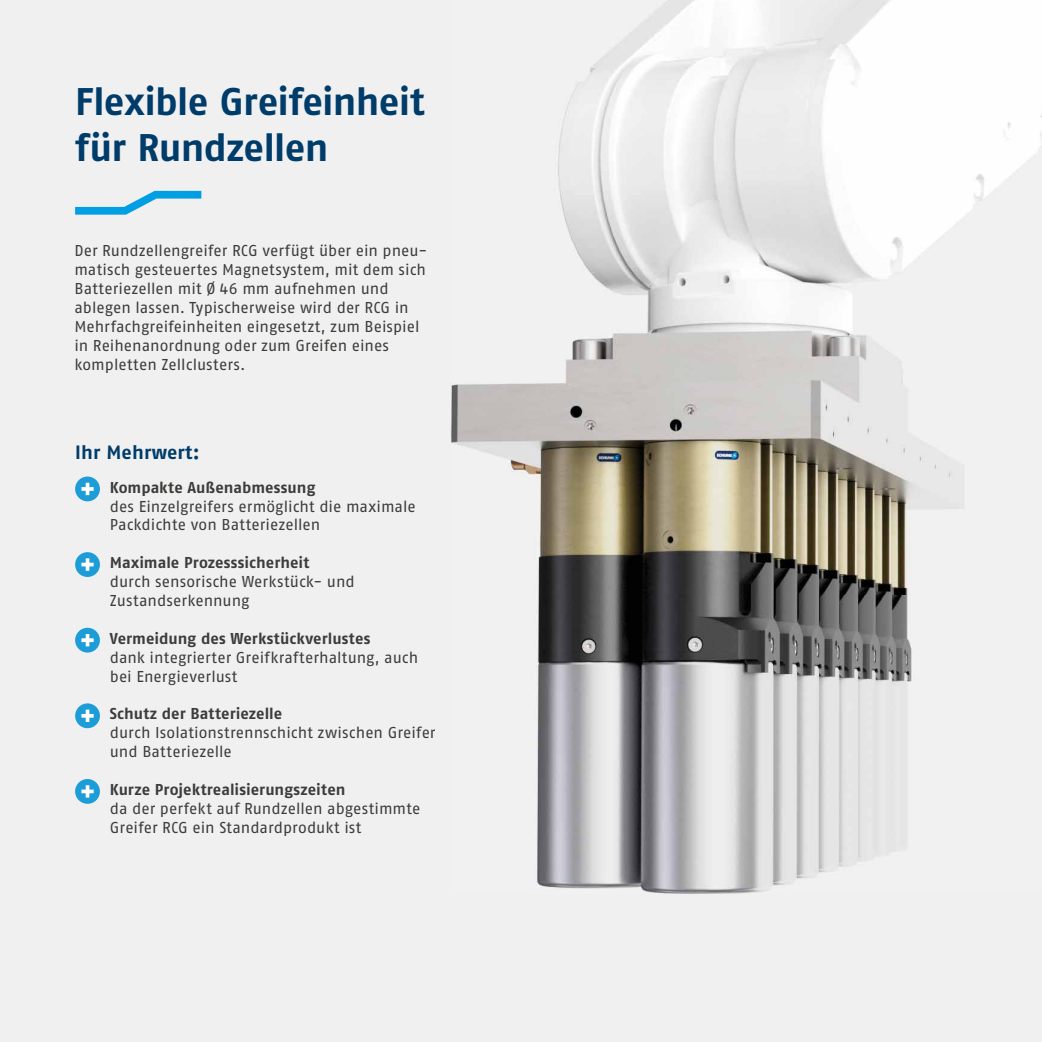
<style>
.page{position:relative;width:1042px;height:1042px;background:#f0f0f0}
.page>*{position:absolute;margin:0;border:0;box-sizing:border-box;transform-origin:0 0}
.t1{font:700 38.5px/46.2px "Fago Pro";letter-spacing:-.015em;color:#003c69}
.t2{font:700 19.25px "Fago Pro";letter-spacing:.01em;color:#003c69}
.t3{font:15.75px/18.9px "Fago Pro";color:#3c3c3b}
.t4{font:700 15.75px "Fago Pro";color:#3c3c3b}
</style>
<div class="page">
<div style="left:75px;top:476px;width:25px;height:25px;background:#1d9dd8;border-radius:50%"></div>
<svg style="left:81px;top:483px;width:13px;height:12px"></svg>
<div style="left:75px;top:552px;width:25px;height:25px;background:#1d9dd8;border-radius:50%"></div>
<svg style="left:81px;top:558px;width:13px;height:13px"></svg>
<div style="left:75px;top:628px;width:25px;height:24px;background:#1d9dd8;border-radius:50%"></div>
<svg style="left:81px;top:634px;width:13px;height:12px"></svg>
<div style="left:75px;top:703px;width:25px;height:25px;background:#1d9dd8;border-radius:50%"></div>
<svg style="left:81px;top:709px;width:13px;height:13px"></svg>
<div style="left:75px;top:779px;width:25px;height:25px;background:#1d9dd8;border-radius:50%"></div>
<svg style="left:81px;top:785px;width:13px;height:12px"></svg>
<svg style="left:75px;top:191px;width:126px;height:24px"></svg>
<img style="left:451px;top:0;width:591px;height:894px">
<h1 class="t1" style="left:75px;top:78px;width:351px">Flexible Greifeinheit für Rundzellen</h1>
<p class="t3" style="left:74px;top:241px;width:354px">Der Rundzellengreifer RCG verfügt über ein pneu&shy;matisch gesteuertes Magnetsystem, mit dem sich Batteriezellen mit Ø 46 mm aufnehmen und ablegen lassen. Typischerweise wird der RCG in Mehrfachgreifeinheiten eingesetzt, zum Beispiel in Reihenanordnung oder zum Greifen eines kompletten Zellclusters.</p>
<p class="t2" style="left:75px;top:440px;width:126px">Ihr Mehrwert:</p>
<p class="t4" style="left:110px;top:478px;width:207px">Kompakte Außenabmessung</p>
<p class="t3" style="left:110px;top:496px;width:307px">des Einzelgreifers ermöglicht die maximale<br>Packdichte von Batteriezellen</p>
<p class="t4" style="left:110px;top:553px;width:201px">Maximale Prozesssicherheit</p>
<p class="t3" style="left:110px;top:572px;width:246px">durch sensorische Werkstück- und<br>Zustandserkennung</p>
<p class="t4" style="left:110px;top:629px;width:262px">Vermeidung des Werkstückverlustes</p>
<p class="t3" style="left:110px;top:648px;width:310px">dank integrierter Greifkrafterhaltung, auch bei Energieverlust</p>
<p class="t4" style="left:110px;top:704px;width:174px">Schutz der Batteriezelle</p>
<p class="t3" style="left:110px;top:723px;width:327px">durch Isolationstrennschicht zwischen Greifer und Batteriezelle</p>
<p class="t4" style="left:110px;top:780px;width:237px">Kurze Projektrealisierungszeiten</p>
<p class="t3" style="left:110px;top:799px;width:312px">da der perfekt auf Rundzellen abgestimmte<br>Greifer RCG ein Standardprodukt ist</p>
</div>
